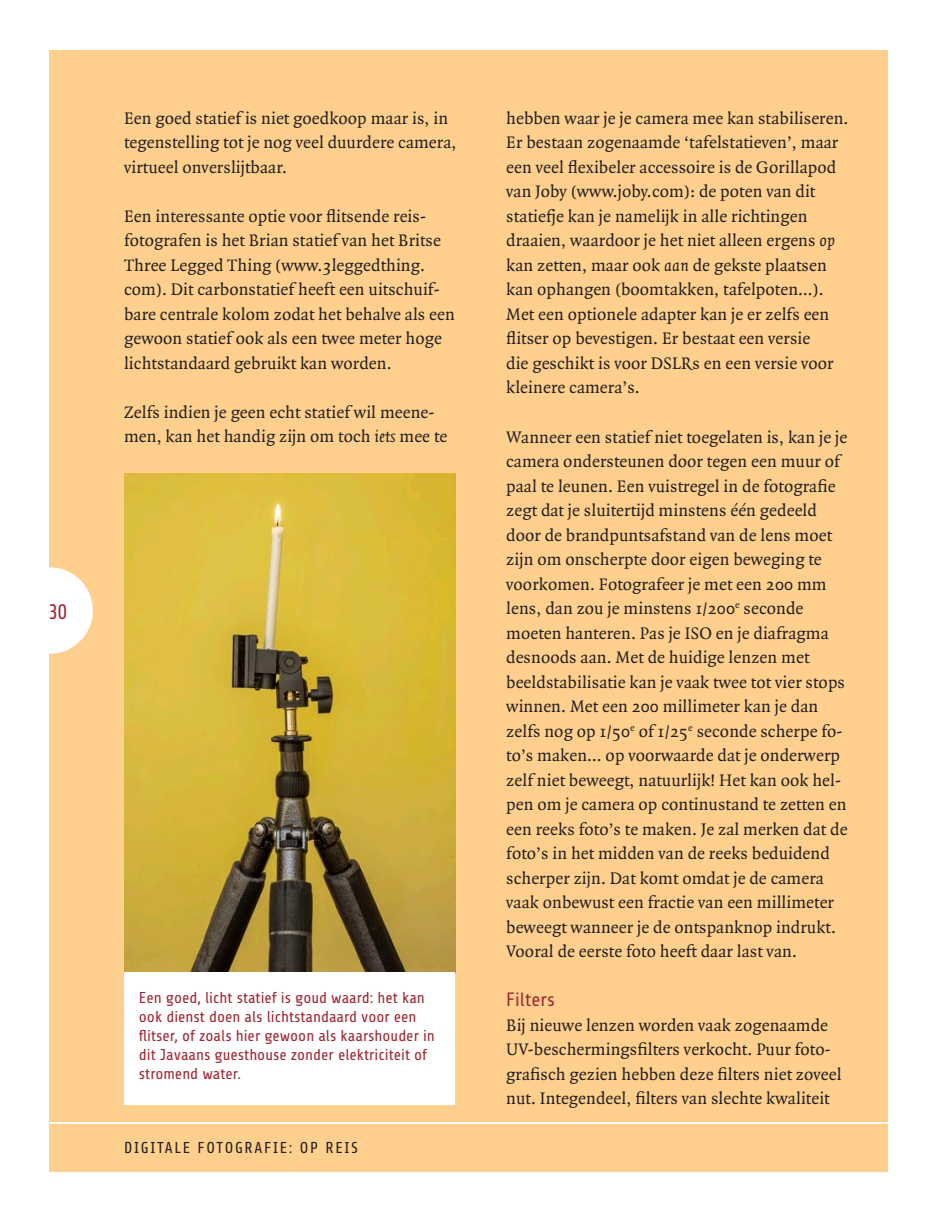
<style>
.page{position:relative;width:938px;height:1221px;background:#fff}
.page>*{position:absolute;margin:0;border:0;box-sizing:border-box;transform-origin:0 0}
.t1{font:21px "Share";color:#9f2832}
.t2{font:19.25px "Share";letter-spacing:.005em;color:#9f2832}
.t3{font:17.85px/24.5px "Quadraat";letter-spacing:.005em;color:#231f20}
.t4{font:15.75px/18.9px "Share";color:#9f2832}
.t5{font:15.75px "Share";letter-spacing:.11em;color:#231f20}
.s1{font-style:italic}
</style>
<div class="page">
<div style="left:50px;top:50px;width:838px;height:1121px;background:#fecf8d"></div>
<div style="left:6px;top:567px;width:87px;height:86px;background:#fff;border-radius:50%"></div>
<hr style="left:0;top:1121px;width:925px;height:2px;background:#fff">
<img style="left:124px;top:473px;width:332px;height:499px">
<div style="left:124px;top:971px;width:330px;height:133px;background:#fff"></div>
<p class="t1" style="left:49px;top:600px;width:20px">30</p>
<p class="t3" style="left:124px;top:106px;width:334px">Een goed statief is niet goedkoop maar is, in tegenstelling tot je nog veel duurdere camera, virtueel onverslijtbaar.</p>
<p class="t3" style="left:124px;top:204px;width:332px">Een interessante optie voor flitsende reis&shy;fotografen is het Brian statief van het Britse Three Legged Thing (www.3leggedthing. com). Dit carbonstatief heeft een uitschuif&shy;bare centrale kolom zodat het behalve als een gewoon statief ook als een twee meter hoge lichtstandaard gebruikt kan worden.</p>
<p class="t3" style="left:124px;top:400px;width:325px">Zelfs indien je geen echt statief wil meene&shy;men, kan het handig zijn om toch <span class="s1">iets</span> mee te</p>
<p class="t4" style="left:139px;top:988px;width:297px">Een goed, licht statief is goud waard: het kan ook dienst doen als lichtstandaard voor een flitser, of zoals hier gewoon als kaarshouder in dit Javaans guesthouse zonder elektriciteit of stromend water.</p>
<p class="t5" style="left:124px;top:1138px;width:235px">digitale fotografie: op reis</p>
<p class="t3" style="left:506px;top:106px;width:344px">hebben waar je je camera mee kan stabiliseren.<br>Er bestaan zogenaamde ‘tafelstatieven’, maar een veel flexibeler accessoire is de Gorillapod van Joby (www.joby.com): de poten van dit statiefje kan je namelijk in alle richtingen draaien, waardoor je het niet alleen ergens <span class="s1">op </span>kan zetten, maar ook <span class="s1">aan</span> de gekste plaatsen kan ophangen (boomtakken, tafelpoten…).<br>Met een optionele adapter kan je er zelfs een flitser op bevestigen. Er bestaat een versie<br>die geschikt is voor DSLRs en een versie voor kleinere camera’s.</p>
<p class="t3" style="left:506px;top:425px;width:343px">Wanneer een statief niet toegelaten is, kan je je camera ondersteunen door tegen een muur of paal te leunen. Een vuistregel in de fotografie zegt dat je sluitertijd minstens één gedeeld door de brandpuntsafstand van de lens moet zijn om onscherpte door eigen beweging te voorkomen. Fotografeer je met een 200 mm lens, dan zou je minstens 1/200<sup>e</sup> seconde moeten hanteren. Pas je ISO en je diafragma desnoods aan. Met de huidige lenzen met beeldstabilisatie kan je vaak twee tot vier stops winnen. Met een 200 millimeter kan je dan zelfs nog op 1/50<sup>e</sup> of 1/25<sup>e</sup> seconde scherpe fo&shy;to’s maken… op voorwaarde dat je onderwerp zelf niet beweegt, natuurlijk! Het kan ook hel&shy;pen om je camera op continustand te zetten en een reeks foto’s te maken. Je zal merken dat de foto’s in het midden van de reeks beduidend scherper zijn. Dat komt omdat je de camera vaak onbewust een fractie van een millimeter beweegt wanneer je de ontspanknop indrukt.<br>Vooral de eerste foto heeft daar last van.</p>
<p class="t2" style="left:506px;top:989px;width:50px">Filters</p>
<p class="t3" style="left:506px;top:1013px;width:337px">Bij nieuwe lenzen worden vaak zogenaamde UV-beschermingsfilters verkocht. Puur foto&shy;grafisch gezien hebben deze filters niet zoveel nut. Integendeel, filters van slechte kwaliteit</p>
</div>
